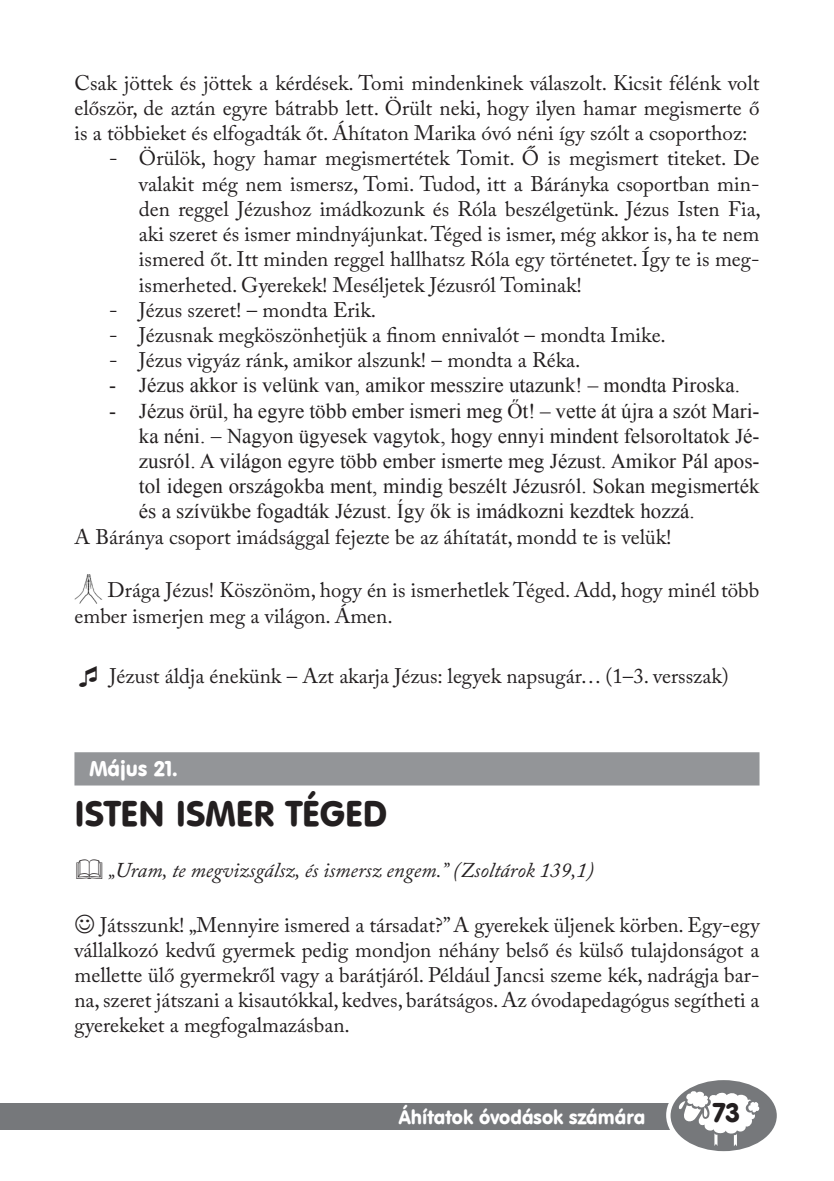
<style>
.page{position:relative;width:834px;height:1181px;background:#fff}
.page>*{position:absolute;margin:0;border:0;box-sizing:border-box;transform-origin:0 0}
.t1{font:35px "Hu Vagou Hu";color:#231f20}
.t2{font:26.6px "Hu Vagou Hu";color:#231f20}
.t3{font:21px/25.2px "Adobe Caslon Pro";color:#231f20;text-align:justify}
.t4{font:21px/25.2px "Times New Roman";color:#231f20;text-align:justify}
.t5{font:italic 21px "Adobe Caslon Pro";color:#231f20}
.t6{font:21px "Hu Vagou Hu";color:#fff}
.t7{font:19.25px "Hu Vagou Hu";color:#fff}
</style>
<div class="page">
<div style="left:0;top:1103px;width:764px;height:27px;background:#76787b"></div>
<div style="left:666px;top:1074px;width:115px;height:82px;background:#fff;border-radius:50%"></div>
<svg style="left:670px;top:1080px;width:106px;height:71px"></svg>
<div style="left:74px;top:752px;width:685px;height:33px;background:#939598"></div>
<img style="left:74px;top:574px;width:28px;height:29px">
<p class="t3" style="left:74px;top:70px;width:686px">Csak jöttek és jöttek a kérdések. Tomi mindenkinek válaszolt. Kicsit félénk volt először, de aztán egyre bátrabb lett. Örült neki, hogy ilyen hamar megismerte ő is a többieket és elfogadták őt. Áhítaton Marika óvó néni így szólt a csoporthoz:</p>
<p class="t3" style="left:139px;top:146px;width:623px;text-indent:-30px">- Örülök, hogy hamar megismertétek Tomit. Ő is megismert titeket. De valakit még nem ismersz, Tomi. Tudod, itt a Bárányka csoportban min&shy;den reggel Jézushoz imádkozunk és Róla beszélgetünk. Jézus Isten Fia, aki szeret és ismer mindnyájunkat. Téged is ismer, még akkor is, ha te nem ismered őt. Itt minden reggel hallhatsz Róla egy történetet. Így te is meg&shy;ismerheted. Gyerekek! Meséljetek Jézusról Tominak!</p>
<p class="t3" style="left:109px;top:297px;width:268px">- Jézus szeret! – mondta Erik.</p>
<p class="t3" style="left:109px;top:322px;width:558px">- Jézusnak megköszönhetjük a finom ennivalót – mondta Imike.</p>
<p class="t3" style="left:109px;top:347px;width:472px">- Jézus vigyáz ránk, amikor alszunk! – mondta a Réka.</p>
<p class="t4" style="left:109px;top:372px;width:632px">- Jézus akkor is velünk van, amikor messzire utazunk! – mondta Piroska.</p>
<p class="t4" style="left:139px;top:397px;width:622px;text-indent:-30px">- Jézus örül, ha egyre több ember ismeri meg Őt! – vette át újra a szót Mari&shy;ka néni. Nagyon ügyesek vagytok, hogy ennyi mindent felsoroltatok Jé&shy;zusról. A világon egyre több ember ismerte meg Jézust. Amikor Pál apos&shy;tol idegen országokba ment, mindig beszélt Jézusról. Sokan megismerték és a szívükbe fogadták Jézust. Így ők is imádkozni kezdtek hozzá.</p>
<p class="t3" style="left:74px;top:524px;width:598px">A Báránya csoport imádsággal fejezte be az áhítatát, mondd te is velük!</p>
<p class="t3" style="left:74px;top:577px;width:686px;text-indent:33px">Drága Jézus! Köszönöm, hogy én is ismerhetlek Téged. Add, hogy minél több ember ismerjen meg a világon. Ámen.</p>
<p class="t3" style="left:109px;top:663px;width:620px">Jézust áldja énekünk – Azt akarja Jézus: legyek napsugár… (1–3. versszak)</p>
<p class="t6" style="left:89px;top:755px;width:90px">Május 21.</p>
<h1 class="t1" style="left:74px;top:791px;width:314px">Isten ismer téged</h1>
<p class="t5" style="left:108px;top:857px;width:487px">„Uram, te megvizsgálsz, és ismersz engem.” (Zsoltárok 139,1)</p>
<p class="t3" style="left:74px;top:911px;width:687px;text-indent:26px">Játsszunk! „Mennyire ismered a társadat?” A gyerekek üljenek körben. Egy-egy vállalkozó kedvű gyermek pedig mondjon néhány belső és külső tulajdonságot a mellette ülő gyermekről vagy a barátjáról. Például Jancsi szeme kék, nadrágja bar&shy;na, szeret játszani a kisautókkal, kedves, barátságos. Az óvodapedagógus segítheti a gyerekeket a megfogalmazásban.</p>
<p class="t7" style="left:398px;top:1104px;width:248px">Áhítatok óvodások számára</p>
<p class="t2" style="left:713px;top:1095px;width:28px">73</p>
</div>
